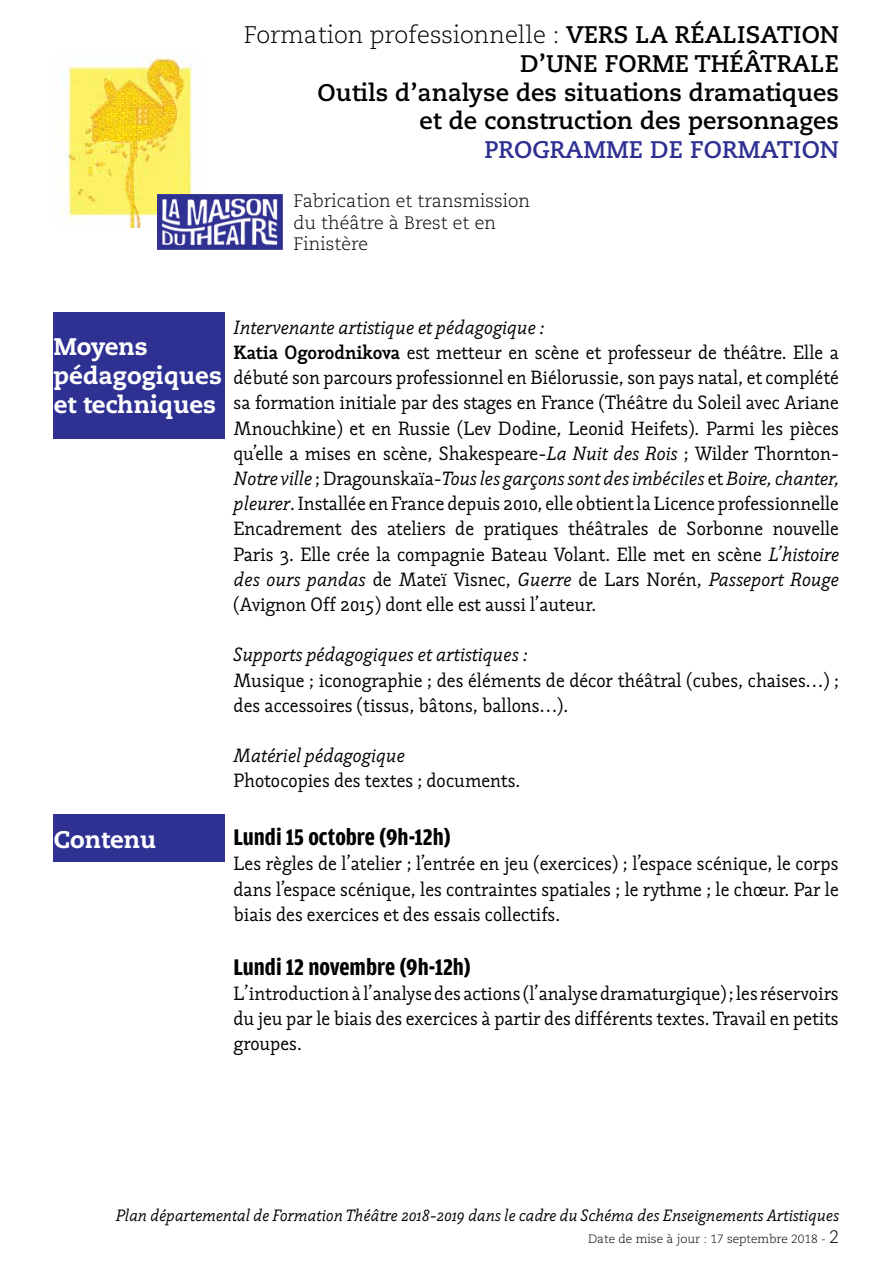
<style>
.page{position:relative;width:893px;height:1263px;background:#fff}
.page>*{position:absolute;margin:0;border:0;box-sizing:border-box;transform-origin:0 0}
.t1{font:700 24px/28.8px "Caecilia LT Pro 75";color:#000;text-align:right}
.t2{font:700 24px "Amplitude Condensed";color:#000}
.t3{font:300 24px "Caecilia LT Pro 45";color:#000}
.t4{font:800 24px/28.8px "Caecilia LT Pro 85";color:#fff}
.t5{font:700 24px "Caecilia LT Pro 75";color:#2e3092}
.t6{font:21px/25.2px "Napoleone Slab ITC Std";color:#000;text-align:justify}
.t7{font:italic 21px "Napoleone Slab ITC Std";color:#000}
.t8{font:italic 18px "Napoleone Slab ITC Std";color:#000}
.t9{font:300 18px/21.6px "Caecilia LT Pro 45";color:#000}
.t10{font:300 12px "Caecilia LT Pro 45";color:#000}
.s1{font-family:"Caecilia LT Pro 75";font-weight:700}
.s2{font-style:italic}
.s3{font-weight:700}
.s4{font-size:18px}
</style>
<div class="page">
<img style="left:62px;top:54px;width:131px;height:174px">
<img style="left:157px;top:194px;width:125px;height:55px">
<div style="left:54px;top:814px;width:171px;height:48px;background:#2e3092"></div>
<div style="left:54px;top:312px;width:171px;height:126px;background:#2e3092"></div>
<p class="t3" style="left:244px;top:19px;width:597px">Formation professionnelle : <span class="s1">VERS LA RÉALISATION</span></p>
<p class="t1" style="left:317px;top:48px;width:523px">D’UNE FORME THÉÂTRALE<br>Outils d’analyse des situations dramatiques et de construction des personnages</p>
<p class="t5" style="left:484px;top:133px;width:356px">PROGRAMME DE FORMATION</p>
<p class="t9" style="left:293px;top:190px;width:238px">Fabrication et transmission du théâtre à Brest et en<br>Finistère</p>
<p class="t4" style="left:54px;top:332px;width:170px">Moyens pédagogiques et techniques</p>
<p class="t6" style="left:234px;top:315px;width:607px;text-align:left"><span class="s2">Intervenante artistique et pédagogique :<br></span><span class="s3">Katia Ogorodnikova</span> est metteur en scène et professeur de théâtre. Elle a débuté son parcours professionnel en Biélorussie, son pays natal, et complété sa formation initiale par des stages en France (Théâtre du Soleil avec Ariane Mnouchkine) et en Russie (Lev Dodine, Leonid Heifets). Parmi les pièces qu’elle a mises en scène, Shakespeare-<span class="s2">La Nuit des Rois</span> ; Wilder Thornton-<span class="s2">Notre ville</span> ; Dragounskaïa-<span class="s2">Tous les garçons sont des imbéciles</span> et <span class="s2">Boire, chanter, pleurer</span>. Installée en France depuis 2010, elle obtient la Licence professionnelle Encadrement des ateliers de pratiques théâtrales de Sorbonne nouvelle Paris 3. Elle crée la compagnie Bateau Volant. Elle met en scène <span class="s2">L’histoire des ours pandas</span> de Mateï Visnec, <span class="s2">Guerre</span> de Lars Norén, <span class="s2">Passeport Rouge </span>(Avignon Off 2015) dont elle est aussi l’auteur.</p>
<p class="t7" style="left:234px;top:643px;width:296px">Supports pédagogiques et artistiques :</p>
<p class="t6" style="left:234px;top:667px;width:607px">Musique ; iconographie ; des éléments de décor théâtral (cubes, chaises…) ; des accessoires (tissus, bâtons, ballons…).</p>
<p class="t7" style="left:234px;top:744px;width:173px">Matériel pédagogique</p>
<p class="t6" style="left:234px;top:768px;width:288px">Photocopies des textes ; documents.</p>
<p class="t4" style="left:54px;top:824px;width:104px">Contenu</p>
<p class="t2" style="left:234px;top:824px;width:219px">Lundi 15 octobre (9h-12h)</p>
<p class="t6" style="left:234px;top:851px;width:607px">Les règles de l’atelier ; l’entrée en jeu (exercices) ; l’espace scénique, le corps dans l’espace scénique, les contraintes spatiales ; le rythme ; le chœur. Par le biais des exercices et des essais collectifs.</p>
<p class="t2" style="left:234px;top:954px;width:239px">Lundi 12 novembre (9h-12h)</p>
<p class="t6" style="left:234px;top:981px;width:607px">L’introduction à l’analyse des actions (l’analyse dramaturgique) ; les réservoirs du jeu par le biais des exercices à partir des différents textes. Travail en petits groupes.</p>
<p class="t8" style="left:116px;top:1205px;width:725px">Plan départemental de Formation Théâtre 2018-2019 dans le cadre du Schéma des Enseignements Artistiques</p>
<p class="t10" style="left:588px;top:1231px;width:253px">Date de mise à jour : 17 septembre 2018 - <span class="s4">2</span></p>
</div>
